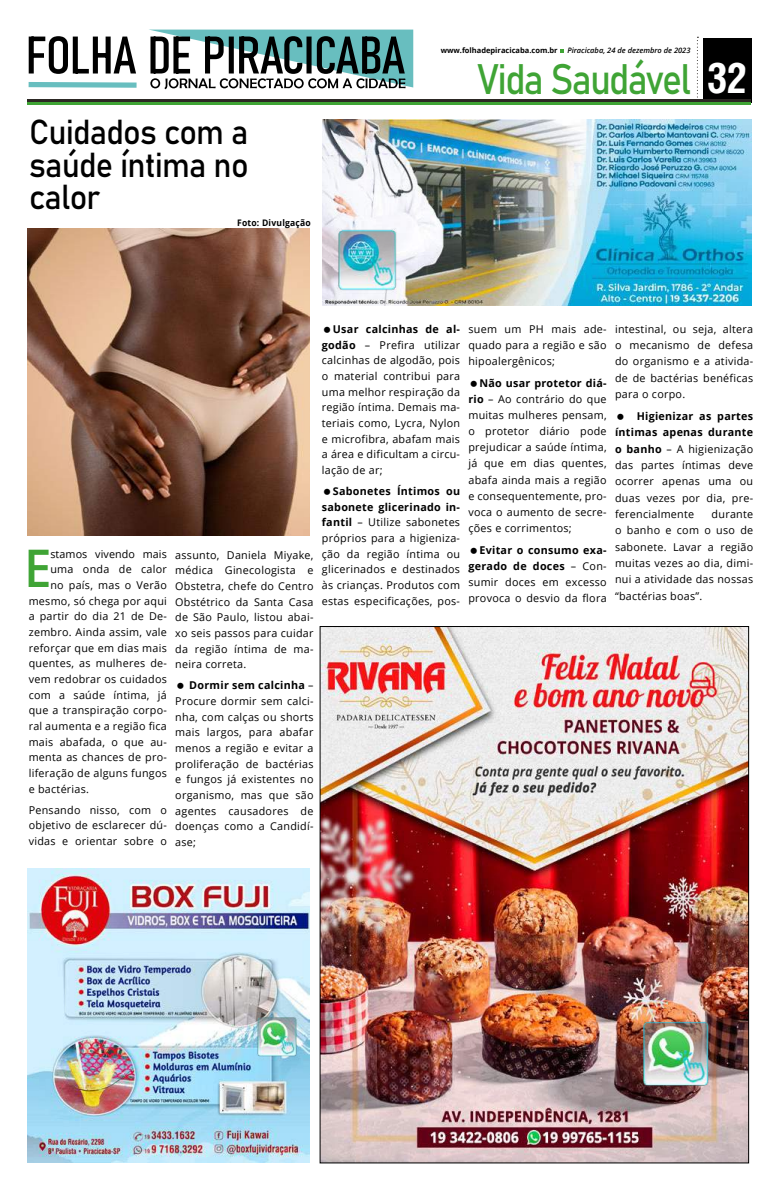
<style>
.page{position:relative;width:780px;height:1191px;background:#fff}
.page>*{position:absolute;margin:0;border:0;box-sizing:border-box;transform-origin:0 0}
.t1{font:600 51.9px "Open Sans";color:#3fa435;scale:.95 1}
.t2{font:42.1px "Bahnschrift";letter-spacing:-.045em;color:#3fa435;scale:.89 1}
.t3{font:34.2px/32.3px "Bahnschrift";letter-spacing:-.025em;color:#000;text-align:justify;scale:.95 1}
.t4{font:10.8px/15.7px "Open Sans";letter-spacing:.025em;color:#000;text-align:justify}
.t5{font:700 9px "Open Sans";letter-spacing:.025em;color:#000;scale:.95 1}
.t6{font:italic 600 7.5px "Open Sans";color:#000}
.t7{font:700 7.5px "Open Sans";color:#000}
.s1{color:#fff}
.s2{font-family:"Arena Condensed";font-weight:700;font-size:40.6px;color:#fff}
.s3{font-weight:700}
</style>
<div class="page">
<img style="left:27px;top:229px;width:283px;height:306px">
<div style="left:703px;top:38px;width:48px;height:65px;background:#000"></div>
<svg style="left:697px;top:37px;width:1px;height:61px"></svg>
<svg style="left:560px;top:49px;width:3px;height:4px"></svg>
<svg style="left:28px;top:30px;width:385px;height:59px"></svg>
<hr style="left:27px;top:103px;width:723px;height:2px;background:#3fa435">
<hr style="left:27px;top:99px;width:723px;height:3px;background:#2c2824">
<img style="left:322px;top:119px;width:429px;height:187px">
<img style="left:330px;top:223px;width:73px;height:73px">
<img style="left:28px;top:868px;width:282px;height:294px">
<img style="left:252px;top:1012px;width:49px;height:48px">
<img style="left:322px;top:628px;width:424px;height:533px">
<img style="left:634px;top:1016px;width:83px;height:77px">
<p class="t7" style="left:440px;top:45px;width:118px">www.folhadepiracicaba.com.br</p>
<p class="t6" style="left:567px;top:45px;width:125px">Piracicaba, 24 de dezembro de 2023</p>
<h3 class="t3" style="left:29px;top:114px;width:232px">Cuidados com a saúde íntima no calor</h3>
<p class="t5" style="left:237px;top:216px;width:85px">Foto: Divulgação<span class="s1">o</span></p>
<h2 class="t2" style="left:477px;top:47px;width:305px">Vida Saudável <span class="s2">32</span></h2>
<h1 class="t1" style="left:24px;top:532px;width:30px">E</h1>
<p class="t4" style="left:50px;top:545px;width:118px">stamos vivendo mais</p>
<p class="t4" style="left:50px;top:561px;width:118px">uma onda de calor</p>
<p class="t4" style="left:50px;top:577px;width:118px">no país, mas o Verão</p>
<p class="t4" style="left:29px;top:592px;width:140px">mesmo, só chega por aqui</p>
<p class="t4" style="left:29px;top:608px;width:140px">a partir do dia 21 de De-</p>
<p class="t4" style="left:29px;top:624px;width:140px">zembro. Ainda assim, vale</p>
<p class="t4" style="left:29px;top:639px;width:140px">reforçar que em dias mais</p>
<p class="t4" style="left:29px;top:655px;width:140px">quentes, as mulheres de-</p>
<p class="t4" style="left:29px;top:671px;width:140px">vem redobrar os cuidados</p>
<p class="t4" style="left:29px;top:686px;width:140px">com a saúde íntima, já</p>
<p class="t4" style="left:29px;top:702px;width:140px">que a transpiração corpo-</p>
<p class="t4" style="left:29px;top:718px;width:140px">ral aumenta e a região fica</p>
<p class="t4" style="left:29px;top:733px;width:140px">mais abafada, o que au-</p>
<p class="t4" style="left:29px;top:749px;width:140px">menta as chances de pro-</p>
<p class="t4" style="left:29px;top:765px;width:140px">liferação de alguns fungos</p>
<p class="t4" style="left:29px;top:780px;width:62px">e bactérias.</p>
<p class="t4" style="left:29px;top:801px;width:140px">Pensando nisso, com o objetivo de esclarecer dú&shy;vidas e orientar sobre o</p>
<p class="t4" style="left:175px;top:546px;width:140px">assunto, Daniela Miyake, médica Ginecologista e Obstetra, chefe do Centro Obstétrico da Santa Casa de São Paulo, listou abai&shy;xo seis passos para cuidar da região íntima de ma&shy;neira correta.</p>
<p class="t4" style="left:175px;top:677px;width:140px;text-indent:14px"><span class="s3">Dormir sem calcinha</span> – Procure dormir sem calci&shy;nha, com calças ou shorts mais largos, para abafar menos a região e evitar a proliferação de bactérias e fungos já existentes no organismo, mas que são agentes causadores de doenças como a Candidí&shy;ase;</p>
<p class="t4" style="left:468px;top:320px;width:140px;line-height:16.1px">suem um PH mais ade&shy;quado para a região e são hipoalergênicos;</p>
<p class="t4" style="left:468px;top:374px;width:140px;line-height:16.1px;text-indent:11px"><span class="s3">Não usar protetor diá&shy;rio</span> – Ao contrário do que muitas mulheres pensam, o protetor diário pode prejudicar a saúde íntima, já que em dias quentes, abafa ainda mais a região e consequentemente, pro&shy;voca o aumento de secre&shy;ções e corrimentos;</p>
<p class="t4" style="left:468px;top:541px;width:140px;line-height:16.1px;text-indent:11px"><span class="s3">Evitar o consumo exa&shy;gerado de doces</span> – Con&shy;sumir doces em excesso provoca o desvio da flora</p>
<p class="t4" style="left:322px;top:321px;width:140px;text-indent:11px"><span class="s3">Usar calcinhas de al&shy;godão</span> – Prefira utilizar calcinhas de algodão, pois o material contribui para uma melhor respiração da região íntima. Demais ma&shy;teriais como, Lycra, Nylon e microfibra, abafam mais a área e dificultam a circu&shy;lação de ar;</p>
<p class="t4" style="left:322px;top:483px;width:140px;text-indent:11px"><span class="s3">Sabonetes Íntimos ou sabonete glicerinado in&shy;fantil</span> – Utilize sabonetes próprios para a higieniza&shy;ção da região íntima ou glicerinados e destinados às crianças. Produtos com estas especificações, pos-</p>
<p class="t4" style="left:615px;top:320px;width:140px;line-height:16.3px">intestinal, ou seja, altera o mecanismo de defesa do organismo e a ativida&shy;de de bactérias benéficas para o corpo.</p>
<p class="t4" style="left:615px;top:407px;width:140px;line-height:16.3px;text-indent:22px"><span class="s3">Higienizar as partes íntimas apenas durante o banho</span> – A higienização das partes íntimas deve ocorrer apenas uma ou duas vezes por dia, pre&shy;ferencialmente</p>
<p class="t4" style="left:615px;top:505px;width:140px;line-height:16.3px;text-indent:97px">durante o banho e com o uso de sabonete. Lavar a região muitas vezes ao dia, dimi&shy;nui a atividade das nossas “bactérias boas”.</p>
</div>
